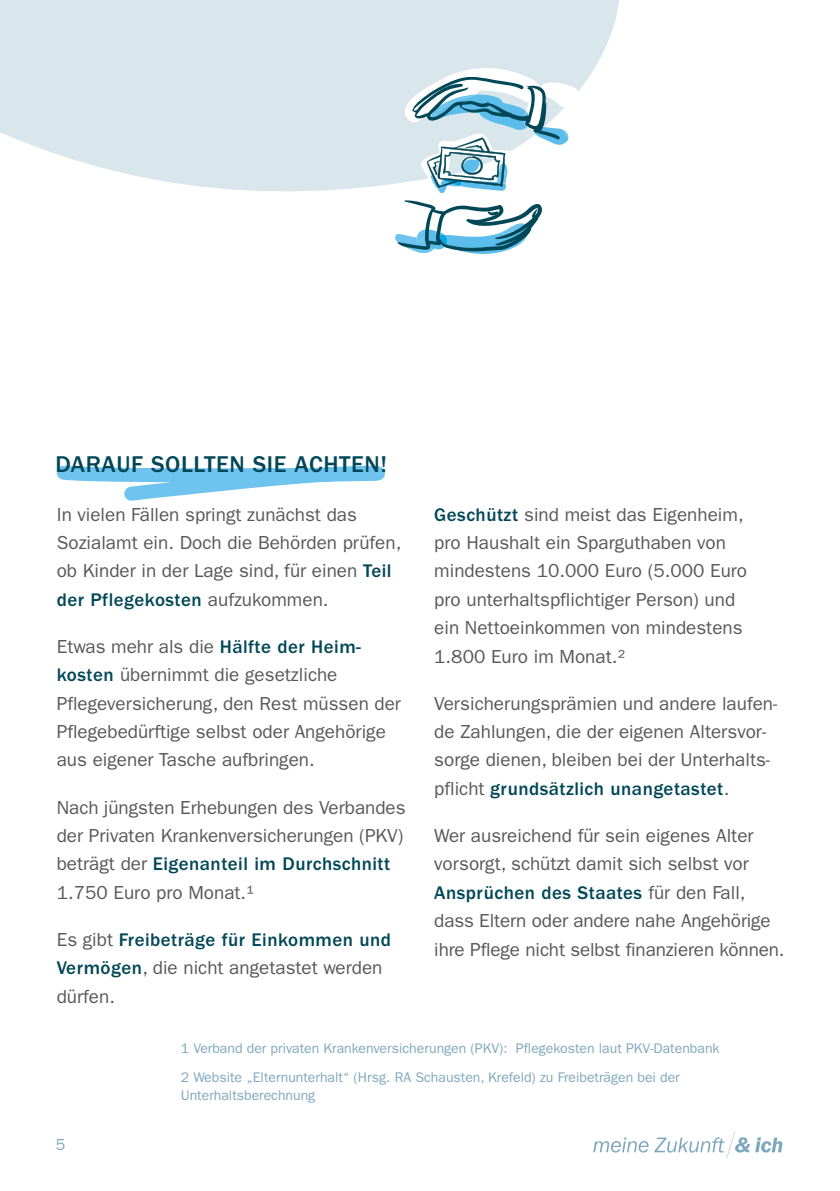
<style>
.page{position:relative;width:840px;height:1191px;background:#fff}
.page>*{position:absolute;margin:0;border:0;box-sizing:border-box;transform-origin:0 0}
.t1{font:500 23.6px "ITC Franklin Gothic Std";letter-spacing:.025em;color:#004757}
.t2{font:18.8px/28.4px "ITC Franklin Gothic Std";color:#595858}
.t3{font:16px "ITC Franklin Gothic Std";color:#7ea8bd}
.t4{font:14px/29.4px "ITC Franklin Gothic Std";color:#7ea8bd}
.s1{font-weight:500;color:#004757}
</style>
<div class="page">
<svg style="left:0;top:0;width:619px;height:192px;background:#dde8ee"></svg>
<svg style="left:56px;top:465px;width:329px;height:36px"></svg>
<svg style="left:393px;top:64px;width:187px;height:190px"></svg>
<svg style="left:593px;top:1131px;width:189px;height:27px"></svg>
<p class="t1" style="left:55px;top:451px;width:333px">DARAUF SOLLTEN SIE ACHTEN!</p>
<p class="t2" style="left:57px;top:500px;width:346px">In vielen Fällen springt zunächst das Sozialamt ein. Doch die Behörden prüfen, ob Kinder in der Lage sind, für einen <span class="s1">Teil der Pflegekosten</span> aufzukommen.</p>
<p class="t2" style="left:57px;top:632px;width:345px">Etwas mehr als die <span class="s1">Hälfte der Heim&shy;kosten</span> übernimmt die gesetzliche Pflegeversicherung, den Rest müssen der Pflegebedürftige selbst oder Angehörige aus eigener Tasche aufbringen.</p>
<p class="t2" style="left:57px;top:793px;width:350px">Nach jüngsten Erhebungen des Verbandes der Privaten Krankenversicherungen (PKV) beträgt der <span class="s1">Eigenanteil im Durchschnitt </span>1.750 Euro pro Monat.¹</p>
<p class="t2" style="left:57px;top:925px;width:336px">Es gibt <span class="s1">Freibeträge für Einkommen und<br>Vermögen</span>, die nicht angetastet werden dürfen.</p>
<p class="t2" style="left:434px;top:500px;width:314px"><span class="s1">Geschützt</span> sind meist das Eigenheim, pro Haushalt ein Sparguthaben von mindestens 10.000 Euro (5.000 Euro pro unterhaltspflichtiger Person) und ein Nettoeinkommen von mindestens 1.800 Euro im Monat.²</p>
<p class="t2" style="left:434px;top:689px;width:344px">Versicherungsprämien und andere laufen&shy;de Zahlungen, die der eigenen Altersvor&shy;sorge dienen, bleiben bei der Unterhalts&shy;pflicht <span class="s1">grundsätzlich unangetastet</span>.</p>
<p class="t2" style="left:434px;top:821px;width:351px">Wer ausreichend für sein eigenes Alter vorsorgt, schützt damit sich selbst vor <span class="s1">Ansprüchen des Staates</span> für den Fall, dass Eltern oder andere nahe Angehörige ihre Pflege nicht selbst finanzieren können.</p>
<p class="t3" style="left:56px;top:1135px;width:11px">5</p>
<p class="t4" style="left:181px;top:1033px;width:540px">1 Verband der privaten Krankenversicherungen (PKV): Pflegekosten laut PKV-Datenbank<br>2 Website „Elternunterhalt“ (Hrsg. RA Schausten, Krefeld) zu Freibeträgen bei der</p>
<p class="t4" style="left:181px;top:1081px;width:136px">Unterhaltsberechnung</p>
</div>
